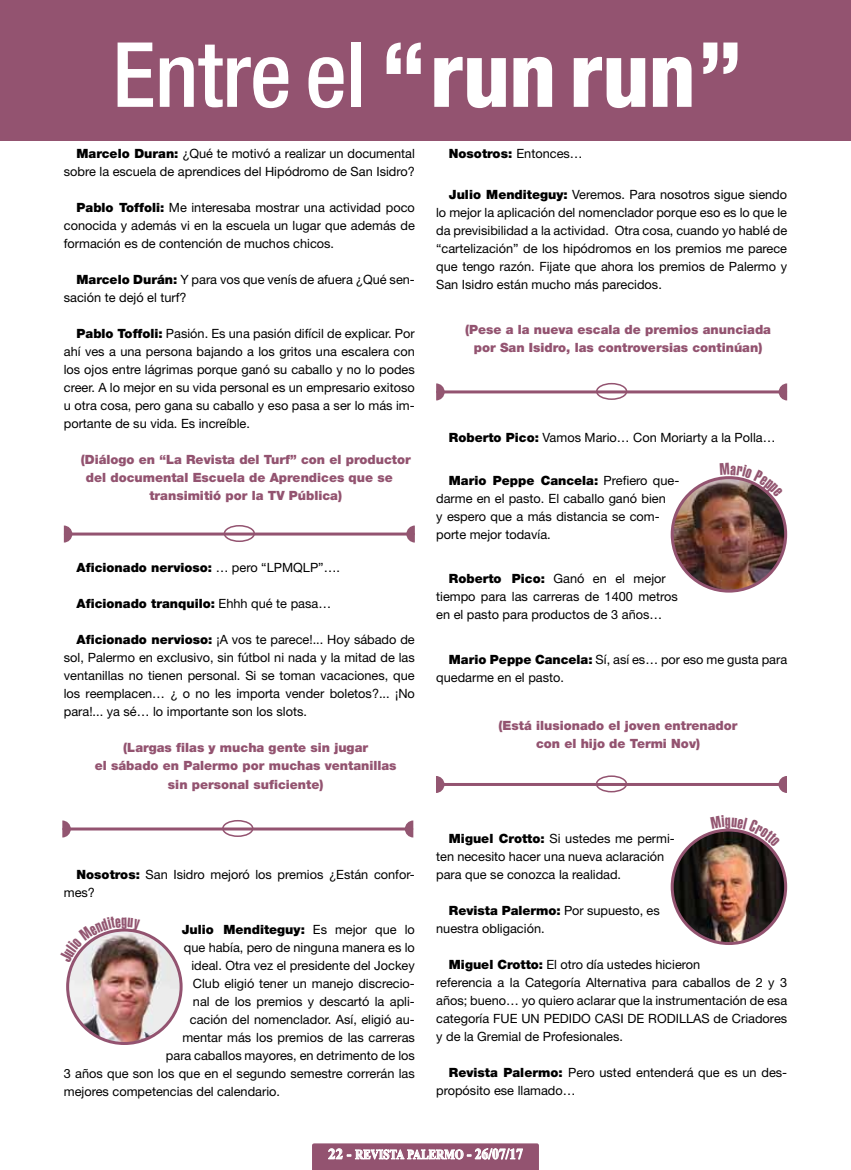
<style>
.page{position:relative;width:851px;height:1170px;background:#fff}
.page>*{position:absolute;margin:0;border:0;box-sizing:border-box;transform-origin:0 0}
.t1{font:800 condensed 90px "Helvetica Neue LT Std";letter-spacing:-.005em;color:#fff}
.t2{font:700 13.5px "Times New Roman";color:#fff;scale:.83 1}
.t3{font:12.75px/18px "Helvetica Neue LT Std";color:#000}
.t4{font:900 12.75px/18px "Helvetica Neue LT Std";color:#935370;text-align:center}
.t5{font:900 12.75px "Helvetica Neue LT Std";color:#000}
.s1{font-weight:500}
.s2{font-weight:900}
.s3{font-weight:400}
.s4{font-size:15px}
</style>
<div class="page">
<div style="left:0;top:0;width:850px;height:140px;background:#935370"></div>
<svg style="left:312px;top:1143px;width:227px;height:26px;background:#a67289"></svg>
<img style="left:672px;top:830px;width:113px;height:113px;border-radius:57px">
<div style="left:670px;top:828px;width:117px;height:116px;border:3px solid #935370;border-radius:50%"></div>
<img style="left:68px;top:929px;width:113px;height:114px;border-radius:57px">
<div style="left:66px;top:928px;width:116px;height:116px;border:3px solid #935370;border-radius:50%"></div>
<img style="left:672px;top:477px;width:113px;height:114px;border-radius:57px">
<div style="left:670px;top:476px;width:117px;height:116px;border:3px solid #935370;border-radius:50%"></div>
<hr style="left:65px;top:532px;width:348px;height:3px;background:#935370">
<svg style="left:64px;top:525px;width:8px;height:17px"></svg>
<svg style="left:406px;top:525px;width:9px;height:17px"></svg>
<div style="left:224px;top:525px;width:31px;height:17px;border:2px solid #935370;border-radius:50%"></div>
<hr style="left:64px;top:827px;width:348px;height:3px;background:#935370">
<svg style="left:62px;top:820px;width:9px;height:17px"></svg>
<svg style="left:405px;top:820px;width:8px;height:17px"></svg>
<div style="left:222px;top:819px;width:31px;height:17px;border:2px solid #935370;border-radius:50%"></div>
<hr style="left:437px;top:783px;width:348px;height:3px;background:#935370">
<svg style="left:436px;top:776px;width:8px;height:17px"></svg>
<svg style="left:778px;top:776px;width:8px;height:17px"></svg>
<div style="left:595px;top:775px;width:32px;height:17px;border:2px solid #935370;border-radius:50%"></div>
<hr style="left:437px;top:390px;width:348px;height:3px;background:#935370">
<svg style="left:436px;top:383px;width:8px;height:17px"></svg>
<svg style="left:778px;top:383px;width:9px;height:17px"></svg>
<div style="left:596px;top:383px;width:31px;height:17px;border:2px solid #935370;border-radius:50%"></div>
<svg style="left:710px;top:828px;width:61px;height:18px"></svg>
<svg style="left:71px;top:928px;width:69px;height:35px"></svg>
<svg style="left:719px;top:476px;width:55px;height:21px"></svg>
<h1 class="t1" style="left:112px;top:19px;width:631px"><span class="s1">Entre el</span> “run run”</h1>
<p class="t3" style="left:64px;top:144px;width:352px;text-align:right"><span class="s2">Marcelo Duran:</span> ¿Qué te motivó a realizar un documental sobre la escuela de aprendices del Hipódromo de San Isidro?</p>
<p class="t3" style="left:64px;top:198px;width:352px;text-align:justify;text-indent:13px"><span class="s2">Pablo Toffoli:</span> Me interesaba mostrar una actividad poco conocida y además vi en la escuela un lugar que además de formación es de contención de muchos chicos.</p>
<p class="t3" style="left:64px;top:270px;width:352px;text-indent:13px"><span class="s2">Marcelo Durán:</span> Y para vos que venís de afuera ¿Qué sen&shy;sación te dejó el turf?</p>
<p class="t3" style="left:64px;top:324px;width:352px;text-align:justify;text-indent:13px"><span class="s2">Pablo Toffoli:</span> Pasión. Es una pasión difícil de explicar. Por ahí ves a una persona bajando a los gritos una escalera con los ojos entre lágrimas porque ganó su caballo y no lo podes creer. A lo mejor en su vida personal es un empresario exitoso u otra cosa, pero gana su caballo y eso pasa a ser lo más im&shy;portante de su vida. Es increíble.</p>
<p class="t4" style="left:81px;top:450px;width:331px">(Diálogo en “La Revista del Turf” con el productor</p>
<p class="t4" style="left:86px;top:468px;width:308px">del documental Escuela de Aprendices que se</p>
<p class="t4" style="left:149px;top:486px;width:194px">transimitió por la TV Pública)</p>
<p class="t5" style="left:77px;top:560px;width:265px">Aficionado nervioso: <span class="s3">… pero “LPMQLP”….</span></p>
<p class="t5" style="left:77px;top:596px;width:256px">Aficionado tranquilo: <span class="s3">Ehhh qué te pasa…</span></p>
<p class="t3" style="left:64px;top:630px;width:352px;text-align:justify;text-indent:13px"><span class="s2">Aficionado nervioso:</span> ¡A vos te parece!... Hoy sábado de sol, Palermo en exclusivo, sin fútbol ni nada y la mitad de las ventanillas no tienen personal. Si se toman vacaciones, que los reemplacen… ¿ o no les importa vender boletos?... ¡No para!... ya sé… lo importante son los slots.</p>
<p class="t4" style="left:95px;top:738px;width:303px">(Largas filas y mucha gente sin jugar<br>el sábado en Palermo por muchas ventanillas sin personal suficiente)</p>
<p class="t3" style="left:64px;top:864px;width:352px;text-indent:13px"><span class="s2">Nosotros:</span> San Isidro mejoró los premios ¿Están confor&shy;mes?</p>
<p class="t5" style="left:182px;top:921px;width:235px">Julio Menditeguy: <span class="s3">Es mejor que lo</span></p>
<p class="t3" style="left:184px;top:938px;width:232px">que había, pero de ninguna manera es lo</p>
<p class="t3" style="left:191px;top:956px;width:225px">ideal. Otra vez el presidente del Jockey</p>
<p class="t3" style="left:193px;top:974px;width:223px">Club eligió tener un manejo discrecio-</p>
<p class="t3" style="left:193px;top:992px;width:223px">nal de los premios y descartó la apli-</p>
<p class="t3" style="left:190px;top:1010px;width:226px">cación del nomenclador. Así, eligió au-</p>
<p class="t3" style="left:182px;top:1028px;width:234px">mentar más los premios de las carreras</p>
<p class="t3" style="left:166px;top:1046px;width:250px">para caballos mayores, en detrimento de los</p>
<p class="t3" style="left:64px;top:1064px;width:352px">3 años que son los que en el segundo semestre correrán las</p>
<p class="t3" style="left:64px;top:1082px;width:218px">mejores competencias del calendario.</p>
<p class="t5" style="left:449px;top:146px;width:135px">Nosotros: <span class="s3">Entonces…</span></p>
<p class="t3" style="left:436px;top:185px;width:352px;text-align:justify;text-indent:13px"><span class="s2">Julio Menditeguy:</span> Veremos. Para nosotros sigue siendo lo mejor la aplicación del nomenclador porque eso es lo que le da previsibilidad a la actividad. Otra cosa, cuando yo hablé de “cartelización” de los hipódromos en los premios me parece que tengo razón. Fijate que ahora los premios de Palermo y San Isidro están mucho más parecidos.</p>
<p class="t4" style="left:465px;top:320px;width:307px">(Pese a la nueva escala de premios anunciada por San Isidro, las controversias continúan)</p>
<p class="t3" style="left:449px;top:428px;width:328px"><span class="s2">Roberto Pico:</span> Vamos Mario… Con Moriarty a la Polla…</p>
<p class="t3" style="left:436px;top:471px;width:244px;text-indent:13px"><span class="s2">Mario Peppe Cancela:</span> Prefiero que&shy;darme en el pasto. El caballo ganó bien<br>y espero que a más distancia se com&shy;porte mejor todavía.</p>
<p class="t3" style="left:436px;top:569px;width:243px;text-indent:13px"><span class="s2">Roberto Pico:</span> Ganó en el mejor tiempo para las carreras de 1400 metros en el pasto para productos de 3 años…</p>
<p class="t3" style="left:436px;top:650px;width:352px;text-indent:13px"><span class="s2">Mario Peppe Cancela:</span> Sí, así es… por eso me gusta para quedarme en el pasto.</p>
<p class="t4" style="left:498px;top:716px;width:240px">(Está ilusionado el joven entrenador con el hijo de Termi Nov)</p>
<p class="t3" style="left:436px;top:828px;width:240px;text-indent:13px"><span class="s2">Miguel Crotto:</span> Si ustedes me permi&shy;ten necesito hacer una nueva aclaración para que se conozca la realidad.</p>
<p class="t3" style="left:436px;top:900px;width:225px;text-indent:13px"><span class="s2">Revista Palermo:</span> Por supuesto, es nuestra obligación.</p>
<p class="t3" style="left:436px;top:954px;width:352px;text-indent:13px"><span class="s2">Miguel Crotto:</span> El otro día ustedes hicieron<br>referencia a la Categoría Alternativa para caballos de 2 y 3 años; bueno… yo quiero aclarar que la instrumentación de esa categoría FUE UN PEDIDO CASI DE RODILLAS de Criadores y de la Gremial de Profesionales.</p>
<p class="t3" style="left:436px;top:1062px;width:352px;text-indent:13px"><span class="s2">Revista Palermo:</span> Pero usted entenderá que es un des&shy;propósito ese llamado…</p>
<p class="t2" style="left:328px;top:1144px;width:236px"><span class="s4">22 -</span> REVISTA PALERMO <span class="s4">- 26/07/17</span></p>
</div>
